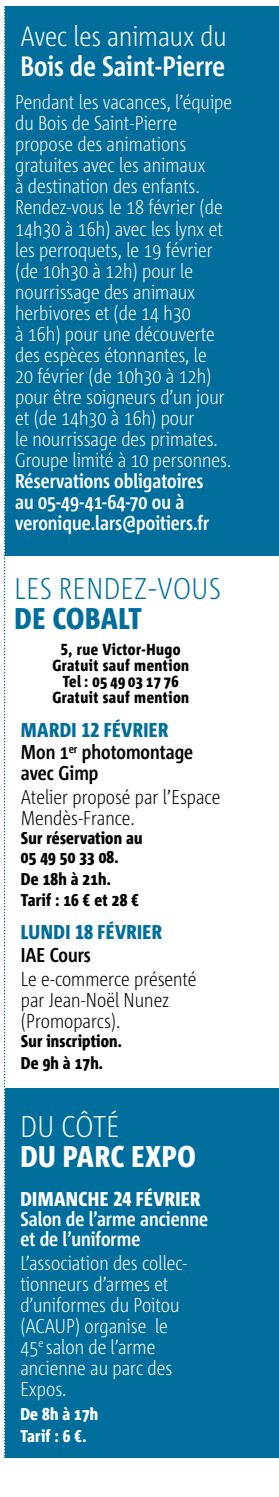
<style>
.page{position:relative;width:279px;height:1497px;background:#fff}
.page>*{position:absolute;margin:0;border:0;box-sizing:border-box;transform-origin:0 0}
.t1{font:300 30px "Corpid C1 Cd";letter-spacing:.02em;color:#006e9c}
.t2{font:800 30px "Corpid C1 Cd";letter-spacing:.02em;color:#fff}
.t3{font:800 30px "Corpid C1 Cd";letter-spacing:.015em;color:#006e9c}
.t4{font:300 30px "Corpid C1 Cd";letter-spacing:.015em;color:#fff}
.t5{font:700 28px "Corpid C1 Cd";color:#fff}
.t6{font:300 28px "Corpid C1 Cd";color:#fff}
.t7{font:300 20px/21px "Corpid C1 Cd";color:#fff}
.t8{font:700 20px/21px "Corpid C1 Cd";color:#fff}
.t9{font:300 20px/21px "Corpid C1 Cd";color:#000}
.t10{font:700 20px/22.8px "Corpid C1 Cd";color:#000}
.t11{font:800 20px "Corpid C1 Cd";letter-spacing:.02em;color:#fff}
.t12{font:800 20px "Corpid C1 Cd";letter-spacing:.02em;color:#006e9c}
.t13{font:800 17px/19px "Corpid C1 Cd";letter-spacing:.01em;color:#000}
.t14{font:800 17px/21.8px "Corpid C1 Cd";letter-spacing:.01em;color:#fff}
.t15{font:800 16px/16px "Corpid C1 Cd";letter-spacing:.03em;color:#000;text-align:center}
.s1{font-weight:800;color:#006e9c}
</style>
<div class="page">
<svg style="left:4px;top:6px;width:2px;height:1451px"></svg>
<div style="left:5px;top:1088px;width:274px;height:369px;background:#006e9c"></div>
<div style="left:5px;top:6px;width:274px;height:550px;background:#006e9c"></div>
<h2 class="t6" style="left:20px;top:19px;width:208px">Avec les animaux du</h2>
<h2 class="t5" style="left:20px;top:49px;width:206px">Bois de Saint-Pierre</h2>
<p class="t7" style="left:15px;top:91px;width:218px">Pendant les vacances, l’équipe du Bois de Saint-Pierre propose des animations gratuites avec les animaux<br>à destination des enfants.<br>Rendez-vous le 18 février (de<br>14h30 à 16h) avec les lynx et les perroquets, le 19 février (de 10h30 à 12h) pour le nourrissage des animaux herbivores et (de 14 h30<br>à 16h) pour une découverte des espèces étonnantes, le<br>20 février (de 10h30 à 12h) pour être soigneurs d’un jour et (de 14h30 à 16h) pour<br>le nourrissage des primates.<br>Groupe limité à 10 personnes.</p>
<p class="t8" style="left:15px;top:469px;width:196px">Réservations obligatoires au 05-49-41-64-70 ou à veronique.lars@poitiers.fr</p>
<h1 class="t1" style="left:15px;top:569px;width:207px">LES RENDEZ-VOUS</h1>
<h1 class="t3" style="left:15px;top:599px;width:129px">DE COBALT</h1>
<p class="t15" style="left:52px;top:641px;width:138px">5, rue Victor-Hugo<br>Gratuit sauf mention<br>Tel : 05 49 03 17 76<br>Gratuit sauf mention</p>
<p class="t10" style="left:21px;top:717px;width:174px"><span class="s1">MARDI 12 FÉVRIER<br></span>Mon 1<sup>er</sup> photomontage</p>
<p class="t10" style="left:21px;top:761px;width:79px">avec Gimp</p>
<p class="t9" style="left:21px;top:786px;width:201px">Atelier proposé par l’Espace<br>Mendès-France.</p>
<p class="t13" style="left:21px;top:828px;width:123px">Sur réservation au<br>05 49 50 33 08.</p>
<p class="t13" style="left:21px;top:868px;width:120px;line-height:21px">De 18h à 21h.<br>Tarif : 16 € et 28 €</p>
<p class="t12" style="left:21px;top:919px;width:143px">LUNDI 18 FÉVRIER</p>
<p class="t10" style="left:21px;top:943px;width:72px">IAE Cours</p>
<p class="t9" style="left:21px;top:968px;width:177px">Le e-commerce présenté par Jean-Noël Nunez (Promoparcs).</p>
<p class="t13" style="left:21px;top:1029px;width:102px;line-height:21.8px">Sur inscription.<br>De 9h à 17h.</p>
<h1 class="t4" style="left:20px;top:1107px;width:101px">DU CÔTÉ</h1>
<h1 class="t2" style="left:20px;top:1137px;width:177px">DU PARC EXPO</h1>
<p class="t11" style="left:20px;top:1186px;width:181px">DIMANCHE 24 FÉVRIER</p>
<p class="t8" style="left:20px;top:1208px;width:189px;line-height:20px">Salon de l’arme ancienne et de l’uniforme</p>
<p class="t7" style="left:20px;top:1251px;width:168px">L’association des collec&shy;tionneurs d’armes et d’uniformes du Poitou (ACAUP) organise le<br>45<sup>e</sup> salon de l’arme ancienne au parc des<br>Expos.</p>
<p class="t14" style="left:20px;top:1402px;width:79px">De 8h à 17h<br>Tarif : 6 €.</p>
</div>
